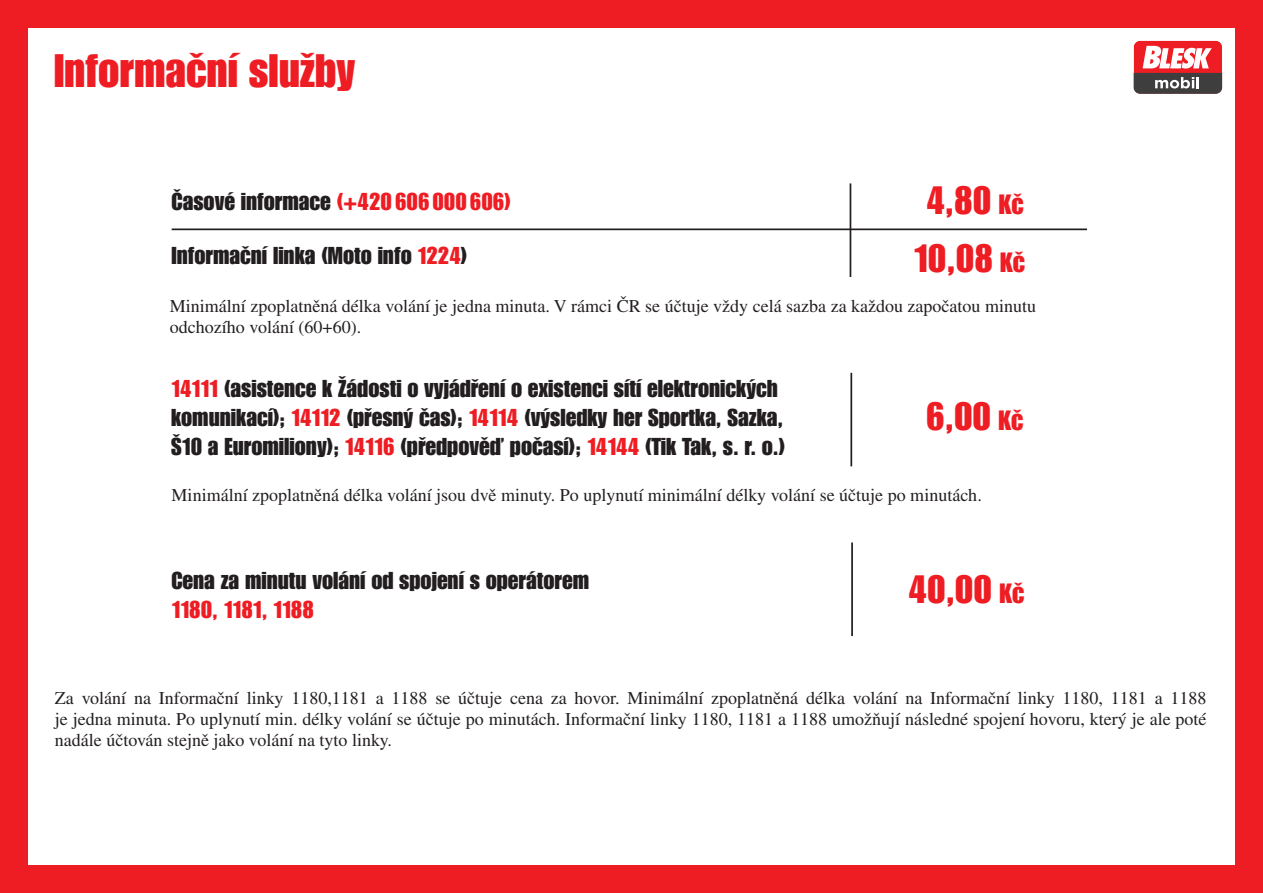
<style>
.page{position:relative;width:1263px;height:893px;background:#fff}
.page>*{position:absolute;margin:0;border:0;box-sizing:border-box;transform-origin:0 0}
.t1{font:45.9px "Impact LT Std Q";color:#ee1d23}
.t2{font:38.7px "Impact LT Std Q";color:#ee1d23}
.t3{font:24px "Impact LT Std Q";color:#221e1f}
.t4{font:24px "Impact LT Std Q";color:#ee1d23}
.t5{font:18px/21px "Times LT Std";color:#231f20}
.s1{color:#ee1d23}
.s2{font-size:27.3px}
</style>
<div class="page">
<div style="left:0;top:0;width:28px;height:893px;background:#ee1d23"></div>
<div style="left:1235px;top:0;width:28px;height:893px;background:#ee1d23"></div>
<div style="left:0;top:0;width:1263px;height:28px;background:#ee1d23"></div>
<div style="left:0;top:865px;width:1263px;height:28px;background:#ee1d23"></div>
<hr style="left:850px;top:183px;width:1px;height:94px;background:#221e1f">
<hr style="left:850px;top:373px;width:2px;height:93px;background:#221e1f">
<hr style="left:851px;top:542px;width:2px;height:94px;background:#221e1f">
<hr style="left:172px;top:228px;width:915px;height:2px;background:#221e1f">
<svg style="left:1133px;top:40px;width:90px;height:54px"></svg>
<p class="t1" style="left:54px;top:44px;width:303px">Informační služby</p>
<p class="t3" style="left:172px;top:187px;width:341px">Časové informace <span class="s1">(+420 606 000 606)</span></p>
<p class="t2" style="left:926px;top:177px;width:99px">4,80 <span class="s2">Kč</span></p>
<p class="t2" style="left:913px;top:236px;width:113px">10,08 <span class="s2">Kč</span></p>
<p class="t3" style="left:171px;top:242px;width:298px">Informační linka (Moto info <span class="s1">1224</span>)</p>
<p class="t5" style="left:170px;top:296px;width:868px">Minimální zpoplatněná délka volání je jedna minuta. V rámci ČR se účtuje vždy celá sazba za každou započatou minutu odchozího volání (60+60).</p>
<p class="t3" style="left:171px;top:375px;width:608px"><span class="s1">14111</span> (asistence k Žádosti o vyjádření o existenci sítí elektronických</p>
<p class="t3" style="left:171px;top:403px;width:613px">komunikací); <span class="s1">14112</span> (přesný čas); <span class="s1">14114</span> (výsledky her Sportka, Sazka,</p>
<p class="t3" style="left:171px;top:432px;width:616px">Š10 a Euromiliony); <span class="s1">14116</span> (předpověď počasí); <span class="s1">14144</span> (Tik Tak, s. r. o.)</p>
<p class="t2" style="left:926px;top:393px;width:99px">6,00 <span class="s2">Kč</span></p>
<p class="t5" style="left:172px;top:484px;width:812px">Minimální zpoplatněná délka volání jsou dvě minuty. Po uplynutí minimální délky volání se účtuje po minutách.</p>
<p class="t3" style="left:171px;top:566px;width:419px">Cena za minutu volání od spojení s operátorem</p>
<p class="t4" style="left:171px;top:595px;width:144px">1180, 1181, 1188</p>
<p class="t2" style="left:908px;top:566px;width:117px">40,00 <span class="s2">Kč</span></p>
<p class="t5" style="left:55px;top:688px;width:1153px;text-align:justify">Za volání na Informační linky 1180,1181 a 1188 se účtuje cena za hovor. Minimální zpoplatněná délka volání na Informační linky 1180, 1181 a 1188 je jedna minuta. Po uplynutí min. délky volání se účtuje po minutách. Informační linky 1180, 1181 a 1188 umožňují následné spojení hovoru, který je ale poté nadále účtován stejně jako volání na tyto linky.</p>
</div>
